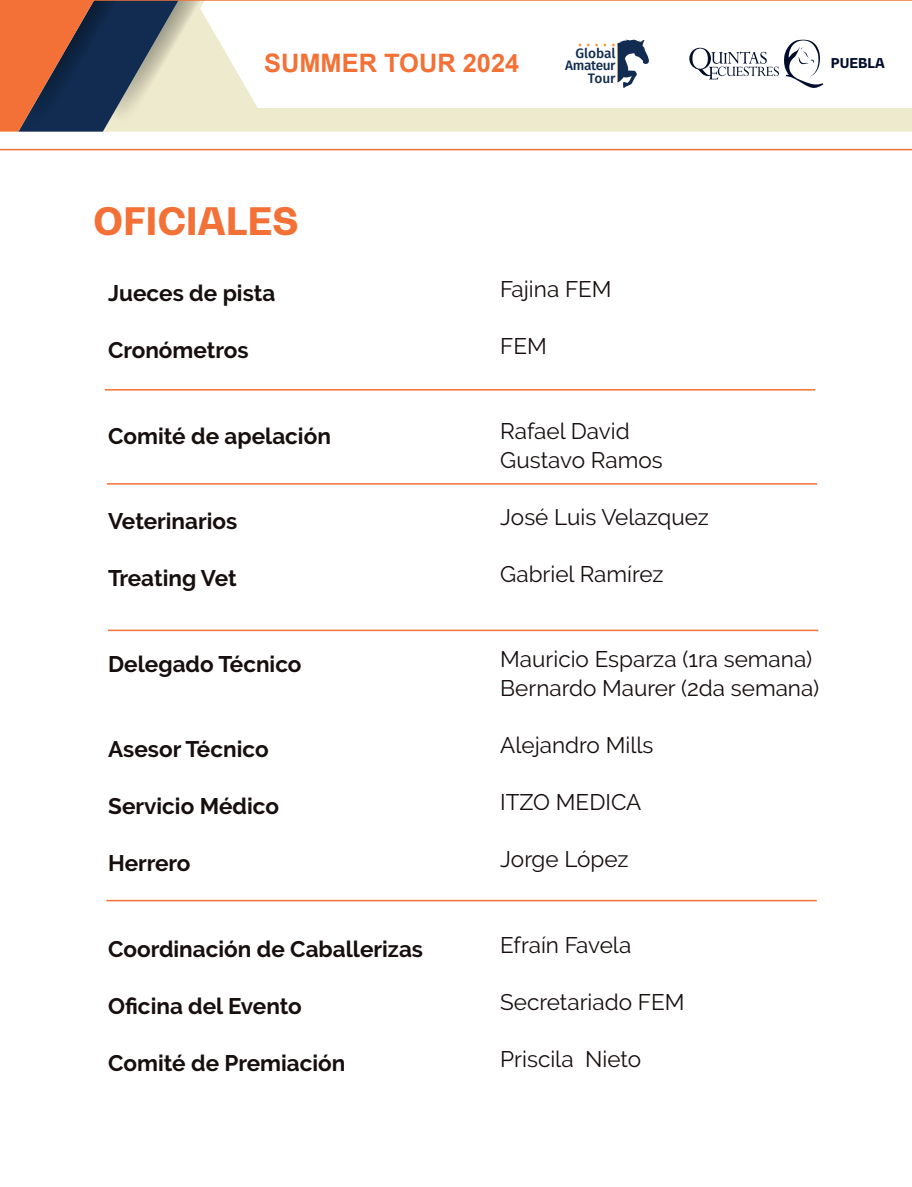
<style>
.page{position:relative;width:912px;height:1187px;background:#fff}
.page>*{position:absolute;margin:0;border:0;box-sizing:border-box;transform-origin:0 0}
.t1{font:700 37.5px "FEI";color:#f37136}
.t2{font:700 25.5px "Arial";color:#f37136}
.t3{font:22.5px/28.5px "Raleway";color:#170e0e}
.t4{font:700 22.5px "Raleway";color:#170e0e}
.t5{font:500 13.65px/12px "Fira Sans";letter-spacing:-.015em;color:#102c51;text-align:right}
.t6{font:700 13.35px "FEI";color:#010d2b}
</style>
<div class="page">
<svg style="left:0;top:0;width:912px;height:150px"></svg>
<hr style="left:107px;top:483px;width:710px;height:1px;background:#f37136">
<hr style="left:108px;top:629px;width:710px;height:2px;background:#f37136">
<hr style="left:106px;top:899px;width:711px;height:2px;background:#f37136">
<hr style="left:105px;top:389px;width:710px;height:1px;background:#f37136">
<p class="t2" style="left:264px;top:46px;width:257px">SUMMER TOUR 2024</p>
<p class="t5" style="left:565px;top:47px;width:52px">Global<br>Amateur<br>Tour</p>
<p class="t6" style="left:831px;top:54px;width:55px">PUEBLA</p>
<h1 class="t1" style="left:94px;top:196px;width:206px">OFICIALES</h1>
<p class="t4" style="left:108px;top:280px;width:169px">Jueces de pista</p>
<p class="t4" style="left:108px;top:337px;width:142px">Cronómetros</p>
<p class="t4" style="left:108px;top:423px;width:224px">Comité de apelación</p>
<p class="t4" style="left:108px;top:508px;width:131px">Veterinarios</p>
<p class="t4" style="left:108px;top:565px;width:130px">Treating Vet</p>
<p class="t4" style="left:108px;top:651px;width:195px">Delegado Técnico</p>
<p class="t4" style="left:108px;top:736px;width:162px">Asesor Técnico</p>
<p class="t4" style="left:108px;top:793px;width:172px">Servicio Médico</p>
<p class="t4" style="left:108px;top:850px;width:84px">Herrero</p>
<p class="t4" style="left:108px;top:936px;width:316px">Coordinación de Caballerizas</p>
<p class="t4" style="left:108px;top:993px;width:195px">Oficina del Evento</p>
<p class="t4" style="left:108px;top:1050px;width:239px">Comité de Premiación</p>
<p class="t3" style="left:500px;top:274px;width:113px">Fajina FEM</p>
<p class="t3" style="left:500px;top:331px;width:48px">FEM</p>
<p class="t3" style="left:500px;top:417px;width:164px">Rafael David<br>Gustavo Ramos</p>
<p class="t3" style="left:500px;top:502px;width:210px">José Luis Velazquez</p>
<p class="t3" style="left:500px;top:559px;width:165px">Gabriel Ramírez</p>
<p class="t3" style="left:500px;top:645px;width:321px">Mauricio Esparza (1ra semana)<br>Bernardo Maurer (2da semana)</p>
<p class="t3" style="left:500px;top:730px;width:155px">Alejandro Mills</p>
<p class="t3" style="left:500px;top:787px;width:143px">ITZO MEDICA</p>
<p class="t3" style="left:500px;top:844px;width:130px">Jorge López</p>
<p class="t3" style="left:500px;top:930px;width:132px">Efraín Favela</p>
<p class="t3" style="left:500px;top:987px;width:186px">Secretariado FEM</p>
<p class="t3" style="left:500px;top:1044px;width:142px">Priscila Nieto</p>
</div>
